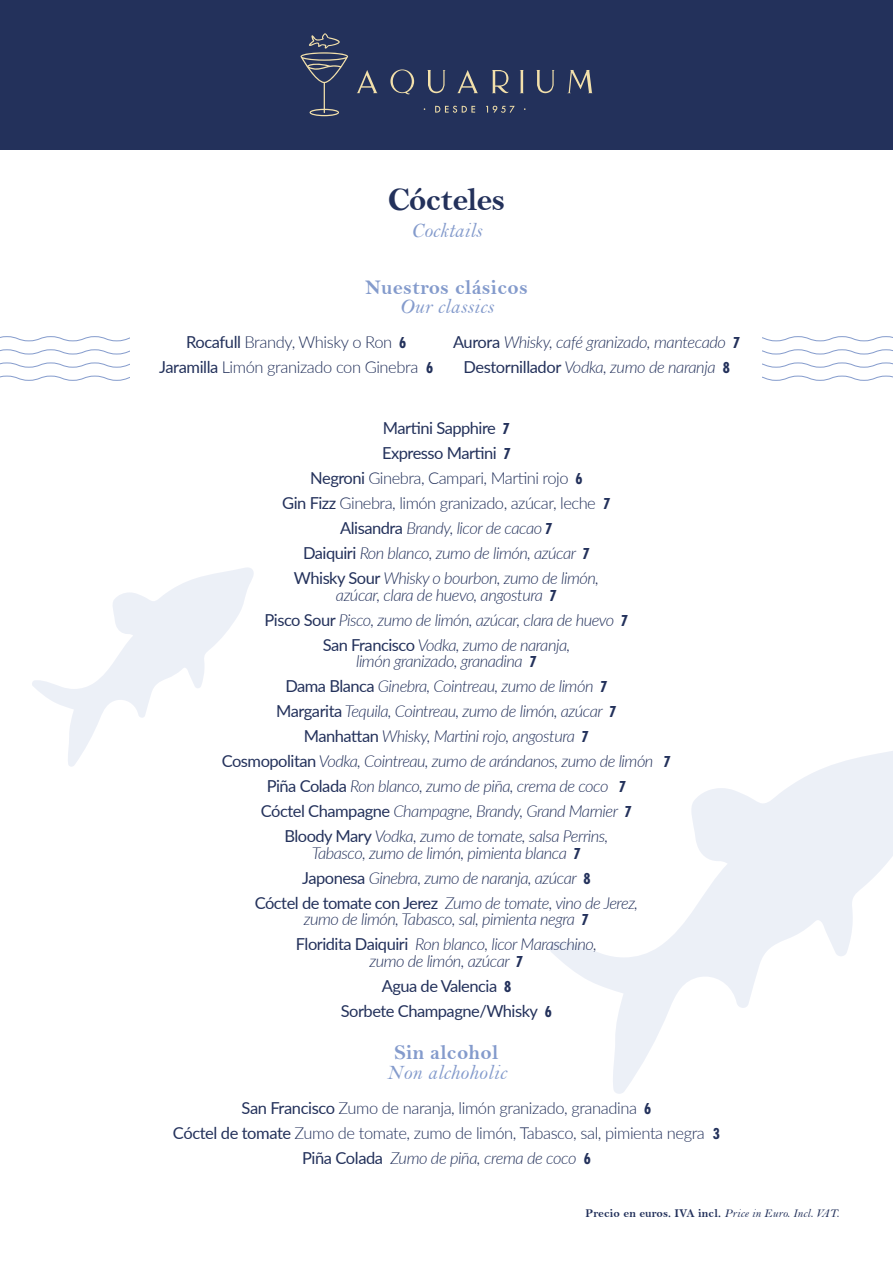
<style>
.page{position:relative;width:893px;height:1263px;background:#fff}
.page>*{position:absolute;margin:0;border:0;box-sizing:border-box;transform-origin:0 0}
.t1{font:33px "Bell MT Bold";letter-spacing:-.025em;color:#23315b}
.t2{font:21px "Bell MT Italic";letter-spacing:.01em;color:#849bcc}
.t3{font:21px "Bell MT Bold";letter-spacing:.01em;color:#849bcc}
.t4{font:italic 300 16.5px/25px "Lato";letter-spacing:-.03em;color:#23315b;text-align:center}
.t5{font:300 16.5px/25px "Lato";letter-spacing:-.025em;color:#23315b;text-align:center}
.t6{font:16.5px/25px "Lato";letter-spacing:-.03em;color:#23315b;text-align:center}
.t7{font:12px "Bell MT Bold";letter-spacing:.01em;color:#23315b}
.s1{font-weight:400}
.s2{font-family:"Futura PT Cond";font-weight:700}
.s3{font-weight:400;font-style:normal}
.s4{font-family:"Futura PT Cond";font-weight:700;font-style:normal}
.s5{font-style:normal}
.s6{font-weight:300;font-style:italic}
.s7{font-style:italic}
.s8{font-family:"Bell MT Italic"}
</style>
<div class="page">
<svg style="left:0;top:336px;width:893px;height:45px"></svg>
<div style="left:0;top:0;width:893px;height:150px;background:#23315b"></div>
<svg style="left:550px;top:751px;width:343px;height:343px"></svg>
<svg style="left:32px;top:567px;width:222px;height:200px"></svg>
<svg style="left:300px;top:33px;width:48px;height:83px"></svg>
<svg style="left:357px;top:70px;width:20px;height:23px"></svg>
<svg style="left:390px;top:69px;width:24px;height:26px"></svg>
<svg style="left:427px;top:70px;width:18px;height:23px"></svg>
<svg style="left:457px;top:70px;width:21px;height:23px"></svg>
<svg style="left:536px;top:70px;width:18px;height:23px"></svg>
<svg style="left:568px;top:70px;width:24px;height:23px"></svg>
<svg style="left:492px;top:70px;width:17px;height:23px"></svg>
<svg style="left:520px;top:70px;width:4px;height:23px"></svg>
<svg style="left:435px;top:106px;width:40px;height:7px"></svg>
<svg style="left:486px;top:106px;width:29px;height:7px"></svg>
<div style="left:131px;top:327px;width:631px;height:63px;background:#fff"></div>
<h1 class="t1" style="left:388px;top:180px;width:119px">Cócteles</h1>
<p class="t2" style="left:411px;top:218px;width:72px">Cocktails</p>
<p class="t3" style="left:365px;top:275px;width:164px">Nuestros clásicos</p>
<p class="t2" style="left:399px;top:294px;width:96px">Our classics</p>
<p class="t5" style="left:159px;top:329px;width:275px"><span class="s1">Rocafull</span> Brandy, Whisky o Ron <span class="s2">6<br></span><span class="s1">Jaramilla</span> Limón granizado con Ginebra <span class="s2">6</span></p>
<p class="t4" style="left:453px;top:329px;width:289px"><span class="s3">Aurora</span> Whisky, café granizado, mantecado <span class="s4">7<br></span><span class="s3">Destornillador</span> Vodka, zumo de naranja <span class="s4">8</span></p>
<p class="t4" style="left:282px;top:415px;width:330px"><span class="s3">Martini Sapphire</span> <span class="s4">7<br></span><span class="s3">Expresso Martini</span> <span class="s4">7<br></span><span class="s3">Negroni</span> <span class="s5">Ginebra, Campari, Martini rojo</span> <span class="s4">6<br></span><span class="s3">Gin Fizz</span> <span class="s5">Ginebra, limón granizado, azúcar, leche</span> <span class="s4">7<br></span><span class="s3">Alisandra</span> Brandy, licor de cacao <span class="s4">7<br></span><span class="s3">Daiquiri</span> Ron blanco, zumo de limón, azúcar <span class="s4">7<br></span><span class="s3">Whisky Sour</span> Whisky o bourbon, zumo de limón,</p>
<p class="t4" style="left:265px;top:582px;width:365px">azúcar, clara de huevo, angostura <span class="s4">7<br></span><span class="s3">Pisco Sour</span> Pisco, zumo de limón, azúcar, clara de huevo <span class="s4">7<br></span><span class="s3">San Francisco</span> Vodka, zumo de naranja,</p>
<p class="t4" style="left:222px;top:648px;width:451px">limón granizado, granadina <span class="s4">7<br></span><span class="s3">Dama Blanca</span> Ginebra, Cointreau, zumo de limón <span class="s4">7<br></span><span class="s3">Margarita</span> Tequila, Cointreau, zumo de limón, azúcar <span class="s4">7<br></span><span class="s3">Manhattan</span> Whisky, Martini rojo, angostura <span class="s4">7<br></span><span class="s3">Cosmopolitan</span> Vodka, Cointreau, zumo de arándanos, zumo de limón <span class="s4">7<br></span><span class="s3">Piña Colada</span> Ron blanco, zumo de piña, crema de coco <span class="s4">7<br></span><span class="s3">Cóctel Champagne</span> Champagne, Brandy, Grand Marnier <span class="s4">7<br></span><span class="s3">Bloody Mary</span> Vodka, zumo de tomate, salsa Perrins,</p>
<p class="t4" style="left:255px;top:840px;width:385px">Tabasco, zumo de limón, pimienta blanca <span class="s4">7<br></span><span class="s3">Japonesa</span> Ginebra, zumo de naranja, azúcar <span class="s4">8<br></span><span class="s3">Cóctel de tomate con Jerez</span> Zumo de tomate, vino de Jerez,</p>
<p class="t4" style="left:296px;top:906px;width:302px">zumo de limón, Tabasco, sal, pimienta negra <span class="s4">7<br></span><span class="s3">Floridita Daiquiri</span> Ron blanco, licor Maraschino,</p>
<p class="t6" style="left:341px;top:947px;width:213px"><span class="s6">zumo de limón, azúcar</span> <span class="s2">7<br></span>Agua de Valencia <span class="s2">8<br></span>Sorbete Champagne/Whisky <span class="s2">6</span></p>
<p class="t3" style="left:395px;top:1040px;width:105px">Sin alcohol</p>
<p class="t2" style="left:387px;top:1060px;width:121px">Non alchoholic</p>
<p class="t5" style="left:173px;top:1095px;width:548px"><span class="s1">San Francisco</span> Zumo de naranja, limón granizado, granadina <span class="s2">6<br></span><span class="s1">Cóctel de tomate</span> Zumo de tomate, zumo de limón, Tabasco, sal, pimienta negra <span class="s2">3<br></span><span class="s1">Piña Colada</span> <span class="s7">Zumo de piña, crema de coco</span> <span class="s2">6</span></p>
<p class="t7" style="left:586px;top:1206px;width:255px">Precio en euros. IVA incl. <span class="s8">Price in Euro. Incl. VAT.</span></p>
</div>
